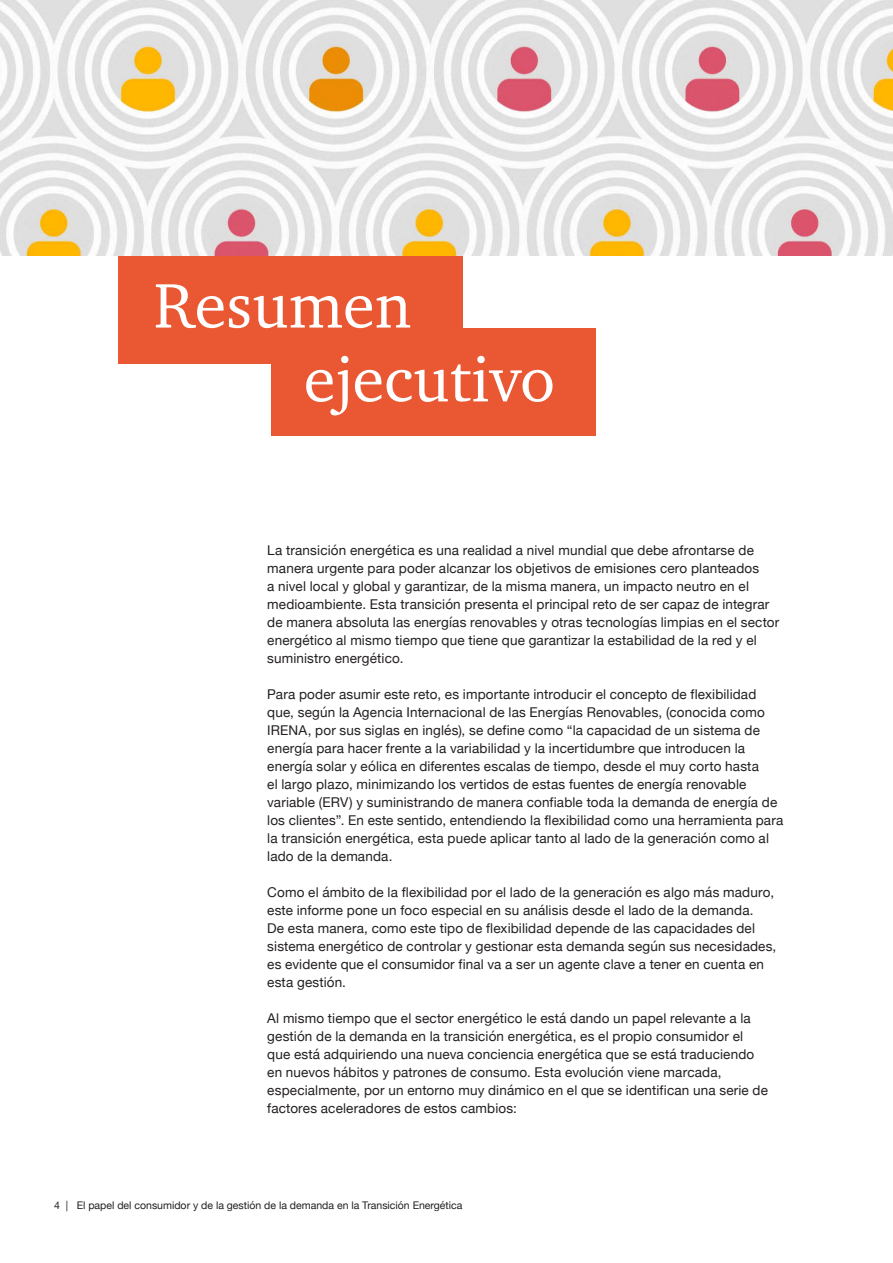
<style>
.page{position:relative;width:893px;height:1263px;background:#fff}
.page>*{position:absolute;margin:0;border:0;box-sizing:border-box;transform-origin:0 0}
.t1{font:64.35px "ITC Charter Com";color:#fff}
.t2{font:13.5px/18px "Helvetica Neue";letter-spacing:.01em;color:#231f20}
.t3{font:10.5px "Helvetica Neue";color:#231f20}
</style>
<div class="page">
<div style="left:118px;top:256px;width:344px;height:108px;background:#ea5733"></div>
<div style="left:271px;top:328px;width:325px;height:108px;background:#ea5733"></div>
<img style="left:0;top:0;width:893px;height:256px">
<p class="t1" style="left:154px;top:266px;width:259px">Resumen</p>
<p class="t1" style="left:304px;top:340px;width:253px">ejecutivo</p>
<p class="t2" style="left:267px;top:542px;width:514px">La transición energética es una realidad a nivel mundial que debe afrontarse de manera urgente para poder alcanzar los objetivos de emisiones cero planteados<br>a nivel local y global y garantizar, de la misma manera, un impacto neutro en el medioambiente. Esta transición presenta el principal reto de ser capaz de integrar de manera absoluta las energías renovables y otras tecnologías limpias en el sector energético al mismo tiempo que tiene que garantizar la estabilidad de la red y el suministro energético.</p>
<p class="t2" style="left:267px;top:686px;width:518px">Para poder asumir este reto, es importante introducir el concepto de flexibilidad que, según la Agencia Internacional de las Energías Renovables, (conocida como IRENA, por sus siglas en inglés), se define como “la capacidad de un sistema de energía para hacer frente a la variabilidad y la incertidumbre que introducen la energía solar y eólica en diferentes escalas de tiempo, desde el muy corto hasta<br>el largo plazo, minimizando los vertidos de estas fuentes de energía renovable variable (ERV) y suministrando de manera confiable toda la demanda de energía de los clientes”. En este sentido, entendiendo la flexibilidad como una herramienta para la transición energética, esta puede aplicar tanto al lado de la generación como al lado de la demanda.</p>
<p class="t2" style="left:267px;top:884px;width:511px">Como el ámbito de la flexibilidad por el lado de la generación es algo más maduro, este informe pone un foco especial en su análisis desde el lado de la demanda.<br>De esta manera, como este tipo de flexibilidad depende de las capacidades del sistema energético de controlar y gestionar esta demanda según sus necesidades, es evidente que el consumidor final va a ser un agente clave a tener en cuenta en esta gestión.</p>
<p class="t2" style="left:267px;top:1010px;width:502px">Al mismo tiempo que el sector energético le está dando un papel relevante a la gestión de la demanda en la transición energética, es el propio consumidor el que está adquiriendo una nueva conciencia energética que se está traduciendo en nuevos hábitos y patrones de consumo. Esta evolución viene marcada, especialmente, por un entorno muy dinámico en el que se identifican una serie de factores aceleradores de estos cambios:</p>
<p class="t3" style="left:54px;top:1198px;width:410px">4 | El papel del consumidor y de la gestión de la demanda en la Transición Energética</p>
</div>
